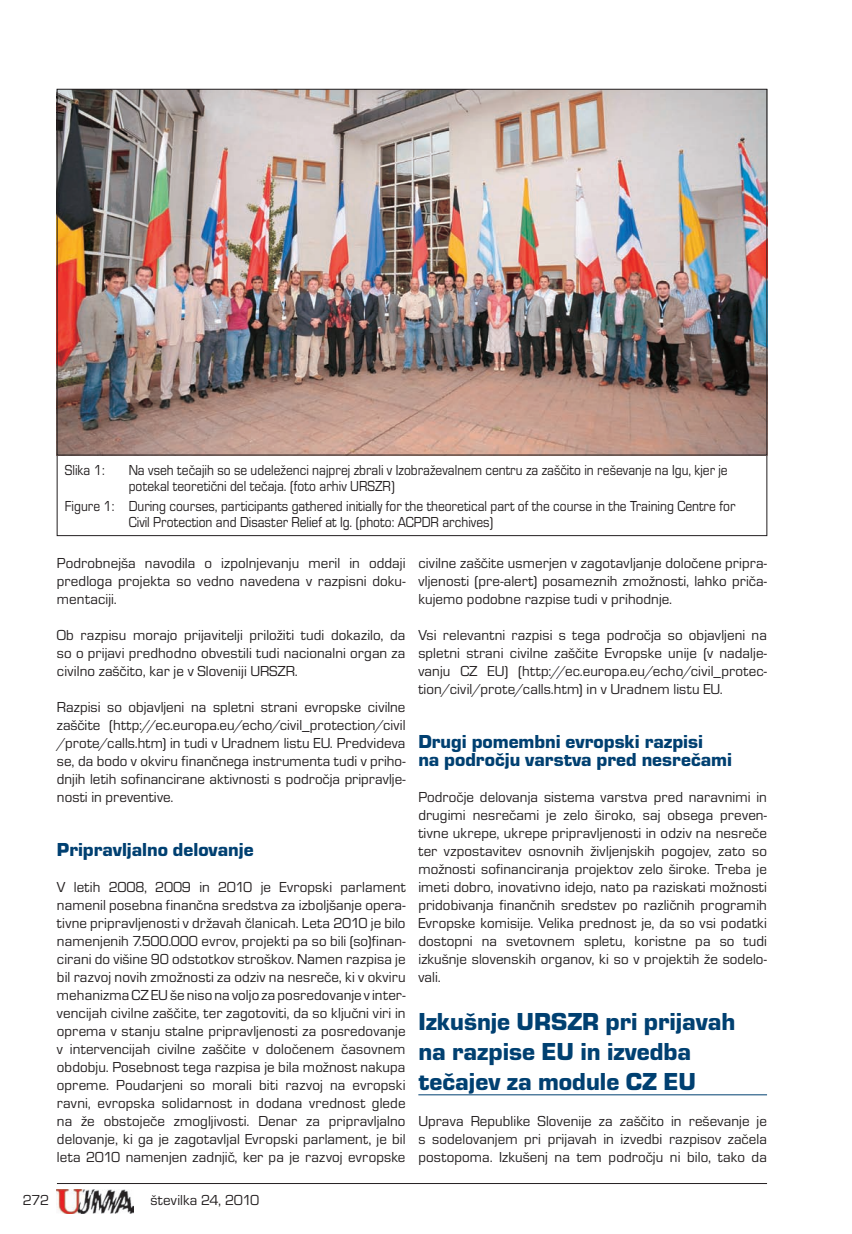
<style>
.page{position:relative;width:852px;height:1234px;background:#fff}
.page>*{position:absolute;margin:0;border:0;box-sizing:border-box;transform-origin:0 0}
.t1{font:25.5px/30px "Eurostile TEE Blac";color:#004071}
.t2{font:19.5px/18px "Eurostile TEE Blac";color:#004071}
.t3{font:15px/18px "Eurostile TEE";letter-spacing:.005em;color:#231f20;text-align:justify}
.t4{font:15px/15.8px "Eurostile TEE";letter-spacing:.005em;color:#231f20;scale:.9 1}
</style>
<div class="page">
<hr style="left:57px;top:1182px;width:710px;height:1px;background:#231f20">
<img style="left:57px;top:1189px;width:77px;height:23px">
<hr style="left:418px;top:1094px;width:349px;height:1px;background:#004071">
<img style="left:59px;top:91px;width:706px;height:362px">
<p class="t4" style="left:65px;top:463px;width:46px">Slika 1:</p>
<p class="t4" style="left:129px;top:463px;width:667px">Na vseh tečajih so se udeleženci najprej zbrali v Izobraževalnem centru za zaščito in reševanje na Igu, kjer je potekal teoretični del tečaja. (foto arhiv URSZR)</p>
<p class="t4" style="left:129px;top:498px;width:676px;text-indent:-64px">Figure 1: During courses, participants gathered initially for the theoretical part of the course in the Training Centre for<br>Civil Protection and Disaster Relief at Ig. (photo: ACPDR archives)</p>
<p class="t3" style="left:57px;top:554px;width:350px">Podrobnejša navodila o izpolnjevanju meril in oddaji predloga projekta so vedno navedena v razpisni doku&shy;mentaciji.</p>
<p class="t3" style="left:57px;top:626px;width:350px">Ob razpisu morajo prijavitelji priložiti tudi dokazilo, da so o prijavi predhodno obvestili tudi nacionalni organ za civilno zaščito, kar je v Sloveniji URSZR.</p>
<p class="t3" style="left:57px;top:698px;width:350px">Razpisi so objavljeni na spletni strani evropske civilne zaščite (http://ec.europa.eu/echo/civil_protection/civil /prote/calls.htm) in tudi v Uradnem listu EU. Predvideva se, da bodo v okviru finančnega instrumenta tudi v priho&shy;dnjih letih sofinancirane aktivnosti s področja pripravlje&shy;nosti in preventive.</p>
<h2 class="t2" style="left:57px;top:840px;width:198px">Pripravljalno delovanje</h2>
<p class="t3" style="left:57px;top:878px;width:350px">V letih 2008, 2009 in 2010 je Evropski parlament namenil posebna finančna sredstva za izboljšanje opera&shy;tivne pripravljenosti v državah članicah. Leta 2010 je bilo namenjenih 7.500.000 evrov, projekti pa so bili (so)finan&shy;cirani do višine 90 odstotkov stroškov. Namen razpisa je bil razvoj novih zmožnosti za odziv na nesreče, ki v okviru mehanizma CZ EU še niso na voljo za posredovanje v inter&shy;vencijah civilne zaščite, ter zagotoviti, da so ključni viri in oprema v stanju stalne pripravljenosti za posredovanje v intervencijah civilne zaščite v določenem časovnem obdobju. Posebnost tega razpisa je bila možnost nakupa opreme. Poudarjeni so morali biti razvoj na evropski ravni, evropska solidarnost in dodana vrednost glede na že obstoječe zmogljivosti. Denar za pripravljalno delovanje, ki ga je zagotavljal Evropski parlament, je bil leta 2010 namenjen zadnjič, ker pa je razvoj evropske</p>
<p class="t3" style="left:418px;top:554px;width:350px">civilne zaščite usmerjen v zagotavljanje določene pripra&shy;vljenosti (pre-alert) posameznih zmožnosti, lahko priča&shy;kujemo podobne razpise tudi v prihodnje.</p>
<p class="t3" style="left:418px;top:626px;width:350px">Vsi relevantni razpisi s tega področja so objavljeni na spletni strani civilne zaščite Evropske unije (v nadalje&shy;vanju CZ EU) (http://ec.europa.eu/echo/civil_protec&shy;tion/civil/prote/calls.htm) in v Uradnem listu EU.</p>
<h2 class="t2" style="left:418px;top:732px;width:315px">Drugi pomembni evropski razpisi<br>na področju varstva pred nesrečami</h2>
<p class="t3" style="left:418px;top:788px;width:350px">Področje delovanja sistema varstva pred naravnimi in drugimi nesrečami je zelo široko, saj obsega preven&shy;tivne ukrepe, ukrepe pripravljenosti in odziv na nesreče ter vzpostavitev osnovnih življenjskih pogojev, zato so možnosti sofinanciranja projektov zelo široke. Treba je imeti dobro, inovativno idejo, nato pa raziskati možnosti pridobivanja finančnih sredstev po različnih programih Evropske komisije. Velika prednost je, da so vsi podatki dostopni na svetovnem spletu, koristne pa so tudi izkušnje slovenskih organov, ki so v projektih že sodelo&shy;vali.</p>
<h1 class="t1" style="left:418px;top:1006px;width:318px">Izkušnje URSZR pri prijavah na razpise EU in izvedba tečajev za module CZ EU</h1>
<p class="t3" style="left:418px;top:1112px;width:350px">Uprava Republike Slovenije za zaščito in reševanje je s sodelovanjem pri prijavah in izvedbi razpisov začela postopoma. Izkušenj na tem področju ni bilo, tako da</p>
<p class="t3" style="left:23px;top:1191px;width:28px">272</p>
<p class="t3" style="left:150px;top:1191px;width:110px">številka 24, 2010</p>
</div>
